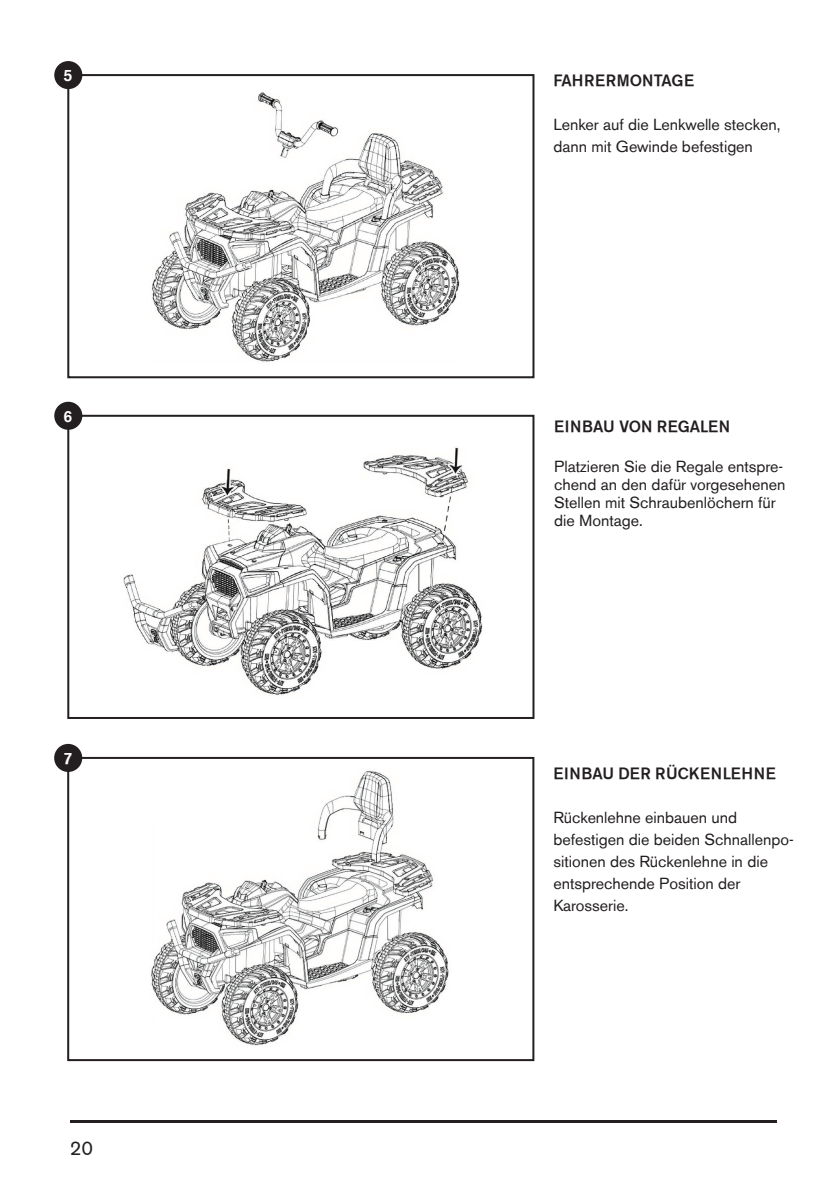
<style>
.page{position:relative;width:840px;height:1191px;background:#fff}
.page>*{position:absolute;margin:0;border:0;box-sizing:border-box;transform-origin:0 0}
.t1{font:20px "Volvo Sans";color:#231f20}
.t2{font:16px/22px "Volvo Sans";color:#231f20}
.t3{font:500 16px "Volvo Sans";letter-spacing:.01em;color:#231f20}
.t4{font:500 16px "Volvo Sans";letter-spacing:.04em;color:#231f20}
.t5{font:500 16px "Volvo Sans";color:#fff}
</style>
<div class="page">
<hr style="left:70px;top:1120px;width:706px;height:3px;background:#231f20">
<img style="left:152px;top:92px;width:308px;height:270px">
<div style="left:67px;top:74px;width:467px;height:304px;border:2px solid #231f20"></div>
<div style="left:54px;top:61px;width:28px;height:28px;background:#231f20;border-radius:50%"></div>
<div style="left:67px;top:415px;width:467px;height:304px;border:2px solid #231f20"></div>
<div style="left:54px;top:402px;width:28px;height:28px;background:#231f20;border-radius:50%"></div>
<img style="left:123px;top:447px;width:360px;height:248px">
<div style="left:67px;top:757px;width:467px;height:304px;border:2px solid #231f20"></div>
<div style="left:54px;top:744px;width:28px;height:28px;background:#231f20;border-radius:50%"></div>
<img style="left:151px;top:771px;width:298px;height:275px">
<p class="t5" style="left:63px;top:66px;width:10px">5</p>
<p class="t5" style="left:63px;top:406px;width:10px">6</p>
<p class="t5" style="left:63px;top:748px;width:10px">7</p>
<p class="t1" style="left:70px;top:1135px;width:25px">20</p>
<p class="t3" style="left:553px;top:70px;width:142px">FAHRERMONTAGE</p>
<p class="t2" style="left:553px;top:113px;width:228px">Lenker auf die Lenkwelle stecken, dann mit Gewinde befestigen</p>
<p class="t3" style="left:554px;top:416px;width:177px">EINBAU VON REGALEN</p>
<p class="t2" style="left:554px;top:457px;width:233px;line-height:18px">Platzieren Sie die Regale entspre&shy;chend an den dafür vorgesehenen<br>Stellen mit Schraubenlöchern für die Montage.</p>
<p class="t4" style="left:553px;top:763px;width:224px">EINBAU DER RÜCKENLEHNE</p>
<p class="t2" style="left:553px;top:806px;width:242px">Rückenlehne einbauen und befestigen die beiden Schnallenpo&shy;sitionen des Rückenlehne in die entsprechende Position der<br>Karosserie.</p>
</div>
